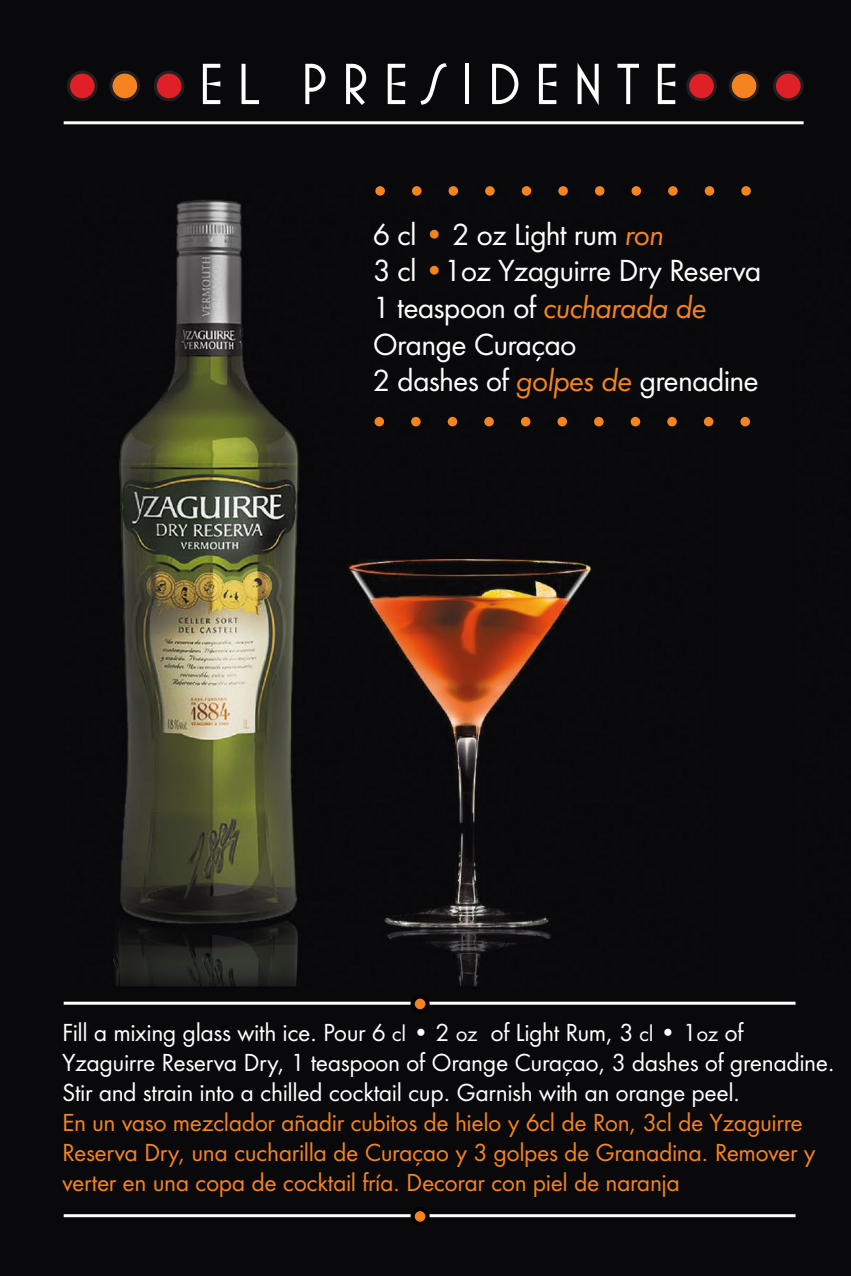
<style>
.page{position:relative;width:851px;height:1276px;background:#fff}
.page>*{position:absolute;margin:0;border:0;box-sizing:border-box;transform-origin:0 0}
.t1{font:58.8px "Mostra Two";letter-spacing:.2em;color:#fff}
.t2{font:28.2px "Futura ND";letter-spacing:-.03em;color:#fff}
.t3{font:22.8px/30px "Futura ND";letter-spacing:-.02em;color:#fff}
.t4{font:22.8px/30px "Futura ND";letter-spacing:-.02em;color:#f58420}
.s1{color:#f58420}
.s2{font-style:italic;color:#f58420}
.s3{font-size:20.1px}
</style>
<div class="page">
<img style="left:0;top:0;width:850px;height:1276px">
<div style="left:774px;top:72px;width:28px;height:28px;background:#df2027;border-radius:50%"></div>
<div style="left:772px;top:71px;width:31px;height:30px;border:3px solid #231f20;border-radius:50%"></div>
<div style="left:730px;top:72px;width:27px;height:28px;background:#f58420;border-radius:50%"></div>
<div style="left:728px;top:71px;width:31px;height:30px;border:3px solid #231f20;border-radius:50%"></div>
<div style="left:687px;top:72px;width:28px;height:28px;background:#df2027;border-radius:50%"></div>
<div style="left:686px;top:71px;width:30px;height:30px;border:3px solid #231f20;border-radius:50%"></div>
<hr style="left:64px;top:121px;width:739px;height:3px;background:#fff">
<div style="left:155px;top:72px;width:28px;height:28px;background:#df2027;border-radius:50%"></div>
<div style="left:154px;top:71px;width:30px;height:30px;border:3px solid #231f20;border-radius:50%"></div>
<div style="left:111px;top:72px;width:28px;height:28px;background:#f58420;border-radius:50%"></div>
<div style="left:109px;top:71px;width:31px;height:30px;border:3px solid #231f20;border-radius:50%"></div>
<div style="left:68px;top:72px;width:28px;height:28px;background:#df2027;border-radius:50%"></div>
<div style="left:67px;top:71px;width:31px;height:30px;border:3px solid #231f20;border-radius:50%"></div>
<hr style="left:64px;top:1001px;width:731px;height:3px;background:#fff">
<svg style="left:412px;top:996px;width:15px;height:15px"></svg>
<div style="left:410px;top:994px;width:19px;height:19px;border:4px solid #040203;border-radius:50%"></div>
<hr style="left:64px;top:1214px;width:731px;height:3px;background:#fff">
<div style="left:412px;top:1209px;width:15px;height:14px;background:#f58420;border-radius:50%"></div>
<div style="left:410px;top:1207px;width:19px;height:19px;border:4px solid #040203;border-radius:50%"></div>
<div style="left:374px;top:417px;width:10px;height:9px;background:#f58420;border-radius:50%"></div>
<div style="left:411px;top:417px;width:9px;height:9px;background:#f58420;border-radius:50%"></div>
<div style="left:447px;top:417px;width:10px;height:9px;background:#f58420;border-radius:50%"></div>
<div style="left:484px;top:417px;width:10px;height:9px;background:#f58420;border-radius:50%"></div>
<div style="left:521px;top:417px;width:9px;height:9px;background:#f58420;border-radius:50%"></div>
<div style="left:557px;top:417px;width:10px;height:9px;background:#f58420;border-radius:50%"></div>
<div style="left:594px;top:417px;width:9px;height:9px;background:#f58420;border-radius:50%"></div>
<div style="left:630px;top:417px;width:10px;height:9px;background:#f58420;border-radius:50%"></div>
<div style="left:667px;top:417px;width:9px;height:9px;background:#f58420;border-radius:50%"></div>
<div style="left:703px;top:417px;width:10px;height:9px;background:#f58420;border-radius:50%"></div>
<div style="left:740px;top:417px;width:9px;height:9px;background:#f58420;border-radius:50%"></div>
<div style="left:741px;top:186px;width:9px;height:10px;background:#f58420;border-radius:50%"></div>
<div style="left:704px;top:186px;width:10px;height:10px;background:#f58420;border-radius:50%"></div>
<div style="left:668px;top:186px;width:9px;height:10px;background:#f58420;border-radius:50%"></div>
<div style="left:631px;top:186px;width:10px;height:10px;background:#f58420;border-radius:50%"></div>
<div style="left:595px;top:186px;width:9px;height:10px;background:#f58420;border-radius:50%"></div>
<div style="left:558px;top:186px;width:9px;height:10px;background:#f58420;border-radius:50%"></div>
<svg style="left:521px;top:186px;width:10px;height:10px"></svg>
<div style="left:485px;top:186px;width:9px;height:10px;background:#f58420;border-radius:50%"></div>
<div style="left:448px;top:186px;width:10px;height:10px;background:#f58420;border-radius:50%"></div>
<div style="left:412px;top:186px;width:9px;height:10px;background:#f58420;border-radius:50%"></div>
<div style="left:375px;top:186px;width:10px;height:10px;background:#f58420;border-radius:50%"></div>
<p class="t1" style="left:197px;top:52px;width:483px">EL PRESIDENTE</p>
<p class="t2" style="left:373px;top:216px;width:293px">6 cl <span class="s1">•</span> 2 oz Light rum <span class="s2">ron</span></p>
<p class="t2" style="left:373px;top:253px;width:390px">3 cl <span class="s1">•</span>1oz Yzaguirre Dry Reserva</p>
<p class="t2" style="left:373px;top:289px;width:335px">1 teaspoon of <span class="s2">cucharada de</span></p>
<p class="t2" style="left:373px;top:326px;width:205px">Orange Curaçao</p>
<p class="t2" style="left:373px;top:362px;width:387px">2 dashes of <span class="s2">golpes de</span> grenadine</p>
<p class="t3" style="left:62px;top:1018px;width:774px">Fill a mixing glass with ice. Pour 6 <span class="s3">cl</span> • 2 <span class="s3">oz</span> of Light Rum, 3 <span class="s3">cl</span> • 1<span class="s3">oz</span> of<br>Yzaguirre Reserva Dry, 1 teaspoon of Orange Curaçao, 3 dashes of grenadine.<br>Stir and strain into a chilled cocktail cup. Garnish with an orange peel.</p>
<p class="t4" style="left:62px;top:1108px;width:754px">En un vaso mezclador añadir cubitos de hielo y 6cl de Ron, 3cl de Yzaguirre<br>Reserva Dry, una cucharilla de Curaçao y 3 golpes de Granadina. Remover y verter en una copa de cocktail fría. Decorar con piel de naranja</p>
</div>
